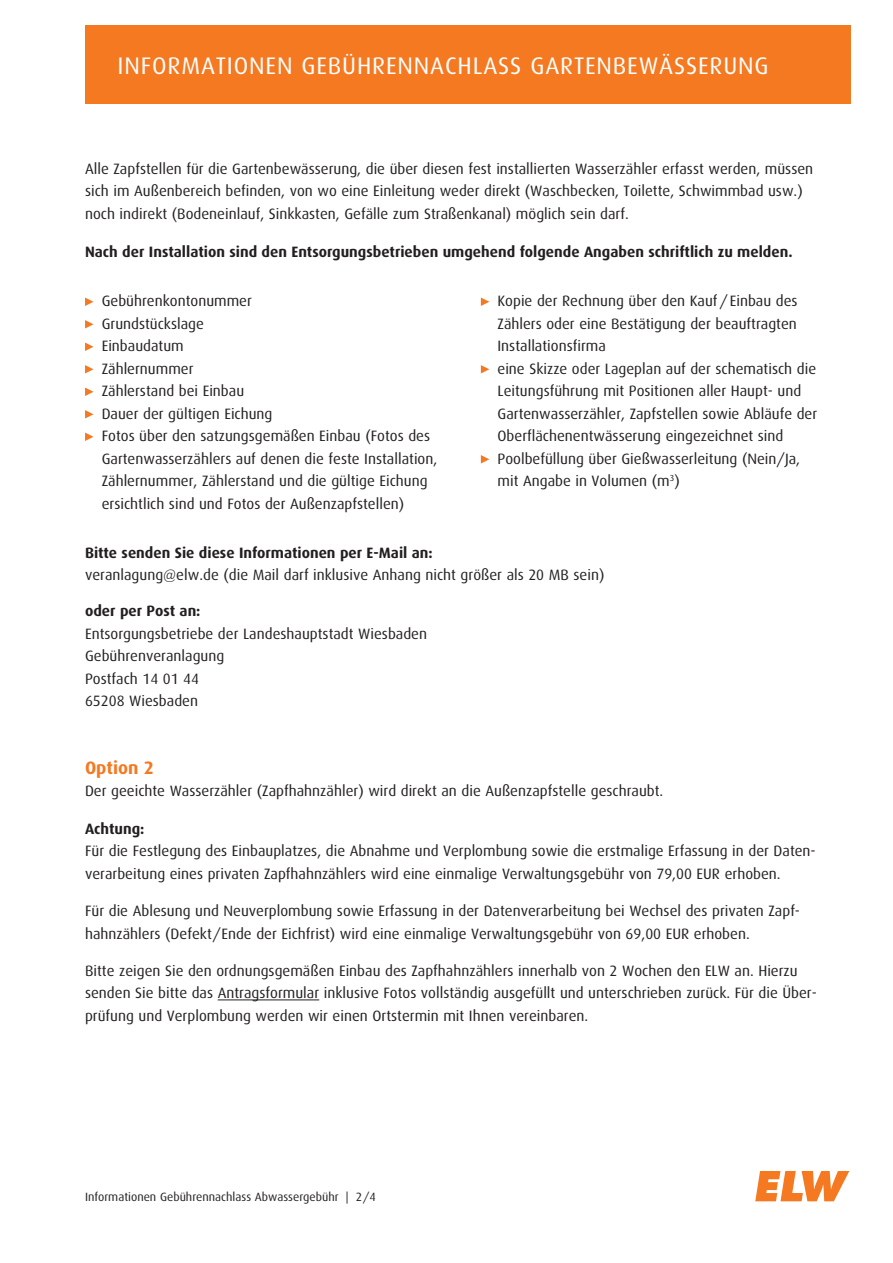
<style>
.page{position:relative;width:893px;height:1263px;background:#fff}
.page>*{position:absolute;margin:0;border:0;box-sizing:border-box;transform-origin:0 0}
.t1{font:24px "Dax";letter-spacing:.035em;color:#fff}
.Fließtext{font:700 18px "Dax";color:#f47921}
.Fließtext-2{font:15px/22.5px "Dax";color:#231f20}
.Fließtext-3{font:700 15px "Dax";color:#231f20}
.Fließtext-4{font:12px "Dax";color:#231f20}
.s1{font-weight:700}
</style>
<div class="page">
<svg style="left:755px;top:1171px;width:94px;height:30px"></svg>
<div style="left:85px;top:26px;width:765px;height:78px;background:#f47921"></div>
<svg style="left:85px;top:298px;width:9px;height:8px"></svg>
<svg style="left:85px;top:320px;width:9px;height:8px"></svg>
<svg style="left:85px;top:343px;width:9px;height:8px"></svg>
<svg style="left:85px;top:365px;width:9px;height:8px"></svg>
<svg style="left:85px;top:388px;width:9px;height:8px"></svg>
<svg style="left:85px;top:410px;width:9px;height:8px"></svg>
<svg style="left:85px;top:433px;width:9px;height:8px"></svg>
<svg style="left:481px;top:298px;width:8px;height:8px"></svg>
<svg style="left:481px;top:365px;width:8px;height:8px"></svg>
<svg style="left:481px;top:455px;width:8px;height:8px"></svg>
<hr style="left:218px;top:999px;width:101px;height:1px;background:#231f20">
<p class="t1" style="left:118px;top:52px;width:652px">INFORMATIONEN GEBÜHRENNACHLASS GARTENBEWÄSSERUNG</p>
<p class="Fließtext-2" style="left:85px;top:157px;width:730px">Alle Zapfstellen für die Gartenbewässerung, die über diesen fest installierten Wasserzähler erfasst werden, müssen sich im Außenbereich befinden, von wo eine Einleitung weder direkt (Waschbecken, Toilette, Schwimmbad usw.) noch indirekt (Bodeneinlauf, Sinkkasten, Gefälle zum Straßenkanal) möglich sein darf.</p>
<p class="Fließtext-3" style="left:85px;top:243px;width:709px">Nach der Installation sind den Entsorgungsbetrieben umgehend folgende Angaben schriftlich zu melden.</p>
<p class="Fließtext-2" style="left:102px;top:290px;width:152px">Gebührenkontonummer</p>
<p class="Fließtext-2" style="left:102px;top:312px;width:104px">Grundstückslage</p>
<p class="Fließtext-2" style="left:102px;top:335px;width:84px">Einbaudatum</p>
<p class="Fließtext-2" style="left:102px;top:357px;width:93px">Zählernummer</p>
<p class="Fließtext-2" style="left:102px;top:380px;width:144px">Zählerstand bei Einbau</p>
<p class="Fließtext-2" style="left:102px;top:402px;width:172px">Dauer der gültigen Eichung</p>
<p class="Fließtext-2" style="left:102px;top:425px;width:337px">Fotos über den satzungsgemäßen Einbau (Fotos des Gartenwasserzählers auf denen die feste Installation, Zählernummer, Zählerstand und die gültige Eichung ersichtlich sind und Fotos der Außenzapfstellen)</p>
<p class="Fließtext-2" style="left:497px;top:290px;width:302px;text-align:justify">Kopie der Rechnung über den Kauf/Einbau des Zählers oder eine Bestätigung der beauftragten Installationsfirma</p>
<p class="Fließtext-2" style="left:497px;top:357px;width:321px">eine Skizze oder Lageplan auf der schematisch die Leitungsführung mit Positionen aller Haupt- und Gartenwasserzähler, Zapfstellen sowie Abläufe der Oberflächenentwässerung eingezeichnet sind</p>
<p class="Fließtext-2" style="left:497px;top:447px;width:304px">Poolbefüllung über Gießwasserleitung (Nein/Ja, mit Angabe in Volumen (m<sup>3</sup>)</p>
<p class="Fließtext-2" style="left:85px;top:541px;width:521px"><span class="s1">Bitte senden Sie diese Informationen per E-Mail an:<br></span>veranlagung@elw.de (die Mail darf inklusive Anhang nicht größer als 20 MB sein)</p>
<p class="Fließtext-2" style="left:85px;top:600px;width:344px"><span class="s1">oder per Post an:<br></span>Entsorgungsbetriebe der Landeshauptstadt Wiesbaden<br>Gebührenveranlagung<br>Postfach 14 01 44<br>65208 Wiesbaden</p>
<p class="Fließtext" style="left:85px;top:757px;width:70px">Option 2</p>
<p class="Fließtext-2" style="left:85px;top:780px;width:580px">Der geeichte Wasserzähler (Zapfhahnzähler) wird direkt an die Außenzapfstelle geschraubt.</p>
<p class="Fließtext-3" style="left:85px;top:820px;width:61px">Achtung:</p>
<p class="Fließtext-2" style="left:85px;top:840px;width:732px">Für die Festlegung des Einbauplatzes, die Abnahme und Verplombung sowie die erstmalige Erfassung in der Daten&shy;verarbeitung eines privaten Zapfhahnzählers wird eine einmalige Verwaltungsgebühr von 79,00 EUR erhoben.</p>
<p class="Fließtext-2" style="left:85px;top:900px;width:717px">Für die Ablesung und Neuverplombung sowie Erfassung in der Datenverarbeitung bei Wechsel des privaten Zapf&shy;hahnzählers (Defekt/Ende der Eichfrist) wird eine einmalige Verwaltungsgebühr von 69,00 EUR erhoben.</p>
<p class="Fließtext-2" style="left:85px;top:959px;width:733px">Bitte zeigen Sie den ordnungsgemäßen Einbau des Zapfhahnzählers innerhalb von 2 Wochen den ELW an. Hierzu senden Sie bitte das Antragsformular inklusive Fotos vollständig ausgefüllt und unterschrieben zurück. Für die Über&shy;prüfung und Verplombung werden wir einen Ortstermin mit Ihnen vereinbaren.</p>
<p class="Fließtext-4" style="left:85px;top:1190px;width:292px">Informationen Gebührennachlass Abwassergebühr | 2/4</p>
</div>
